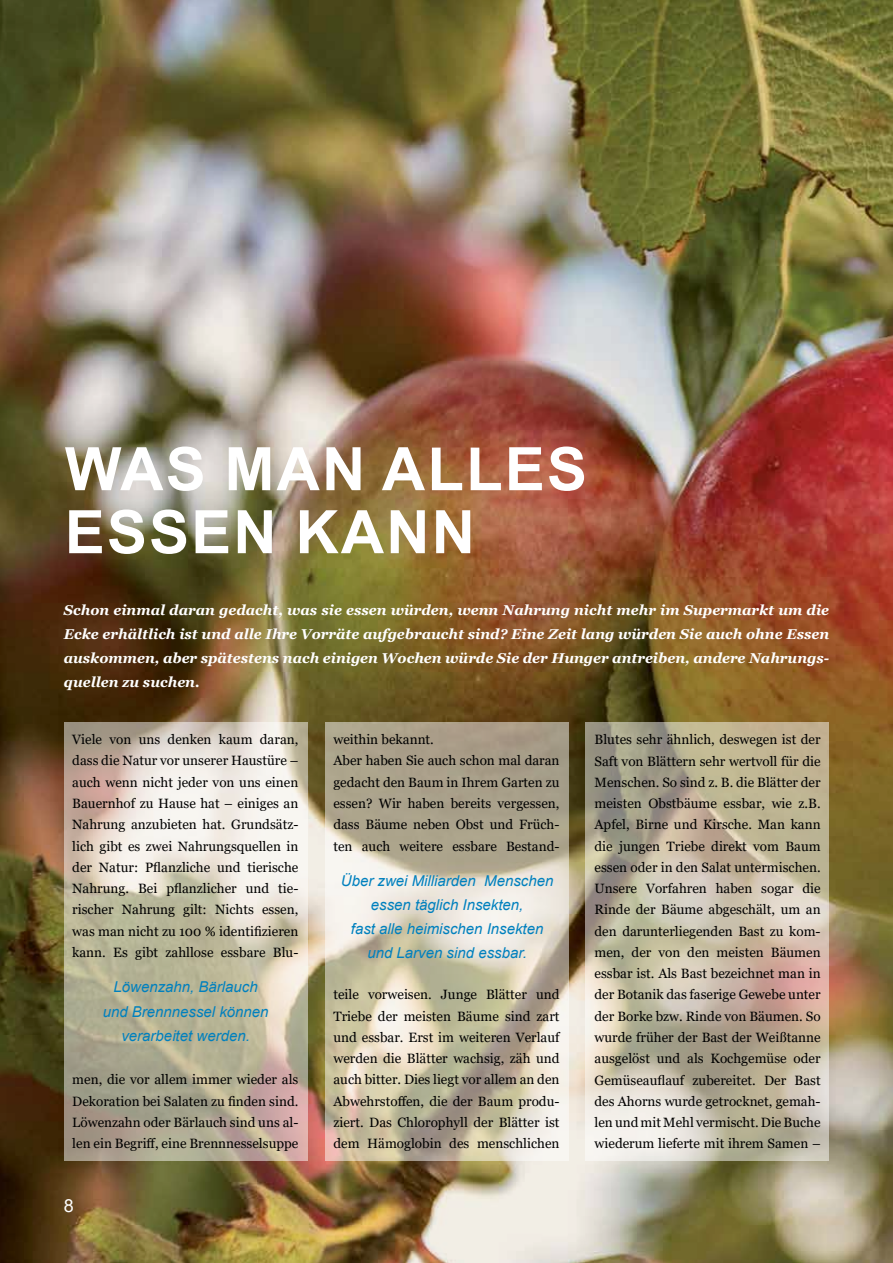
<style>
.page{position:relative;width:893px;height:1263px;background:#fff}
.page>*{position:absolute;margin:0;border:0;box-sizing:border-box;transform-origin:0 0}
.t1{font:700 60px/63px "Arial";letter-spacing:.035em;color:#fff}
.t2{font:18px "Arial";color:#fff}
.t3{font:italic 15px/24px "Arial";color:#0080be;text-align:center}
.t4{font:italic 700 14.25px/24px "Georgia";color:#fff;text-align:justify}
.t5{font:13.5px/21.3px "Georgia";color:#000;text-align:justify}
</style>
<div class="page">
<img style="left:0;top:0;width:893px;height:1263px">
<svg style="left:64px;top:723px;width:243px;height:438px;background:#cac2af"></svg>
<svg style="left:586px;top:723px;width:243px;height:438px;background:#c3b8a3"></svg>
<svg style="left:325px;top:723px;width:243px;height:438px;background:#c7bfaa"></svg>
<h1 class="t1" style="left:65px;top:438px;width:524px">WAS MAN ALLES<br>ESSEN KANN</h1>
<p class="t4" style="left:64px;top:598px;width:767px">Schon einmal daran gedacht, was sie essen würden, wenn Nahrung nicht mehr im Supermarkt um die Ecke erhältlich ist und alle Ihre Vorräte aufgebraucht sind? Eine Zeit lang würden Sie auch ohne Essen auskommen, aber spätestens nach einigen Wochen würde Sie der Hunger antreiben, andere Nahrungs&shy;quellen zu suchen.</p>
<p class="t5" style="left:72px;top:729px;width:228px">Viele von uns denken kaum daran, dass die Natur vor unserer Haustüre – auch wenn nicht jeder von uns einen Bauernhof zu Hause hat – einiges an Nahrung anzubieten hat. Grundsätz&shy;lich gibt es zwei Nahrungsquellen in der Natur: Pflanzliche und tierische Nahrung. Bei pflanzlicher und tie&shy;rischer Nahrung gilt: Nichts essen, was man nicht zu 100 % identifizieren kann. Es gibt zahllose essbare Blu-</p>
<p class="t3" style="left:103px;top:975px;width:167px">Löwenzahn, Bärlauch und Brennnessel können verarbeitet werden.</p>
<p class="t5" style="left:72px;top:1069px;width:228px">men, die vor allem immer wieder als Dekoration bei Salaten zu finden sind.<br>Löwenzahn oder Bärlauch sind uns al&shy;len ein Begriff, eine Brennnesselsuppe</p>
<h2 class="t2" style="left:64px;top:1193px;width:12px">8</h2>
<p class="t5" style="left:333px;top:729px;width:228px;text-align:left">weithin bekannt.<br>Aber haben Sie auch schon mal daran gedacht den Baum in Ihrem Garten zu essen? Wir haben bereits vergessen, dass Bäume neben Obst und Früch&shy;ten auch weitere essbare Bestand-</p>
<p class="t3" style="left:341px;top:869px;width:214px">Über zwei Milliarden Menschen essen täglich Insekten,<br>fast alle heimischen Insekten und Larven sind essbar.</p>
<p class="t5" style="left:333px;top:984px;width:228px">teile vorweisen. Junge Blätter und Triebe der meisten Bäume sind zart und essbar. Erst im weiteren Verlauf werden die Blätter wachsig, zäh und auch bitter. Dies liegt vor allem an den Abwehrstoffen, die der Baum produ&shy;ziert. Das Chlorophyll der Blätter ist dem Hämoglobin des menschlichen</p>
<p class="t5" style="left:595px;top:729px;width:228px">Blutes sehr ähnlich, deswegen ist der Saft von Blättern sehr wertvoll für die Menschen. So sind z. B. die Blätter der meisten Obstbäume essbar, wie z.B.<br>Apfel, Birne und Kirsche. Man kann die jungen Triebe direkt vom Baum essen oder in den Salat untermischen.<br>Unsere Vorfahren haben sogar die Rinde der Bäume abgeschält, um an den darunterliegenden Bast zu kom&shy;men, der von den meisten Bäumen essbar ist. Als Bast bezeichnet man in der Botanik das faserige Gewebe unter der Borke bzw. Rinde von Bäumen. So wurde früher der Bast der Weißtanne ausgelöst und als Kochgemüse oder Gemüseauflauf zubereitet. Der Bast des Ahorns wurde getrocknet, gemah&shy;len und mit Mehl vermischt. Die Buche wiederum lieferte mit ihrem Samen –</p>
</div>
